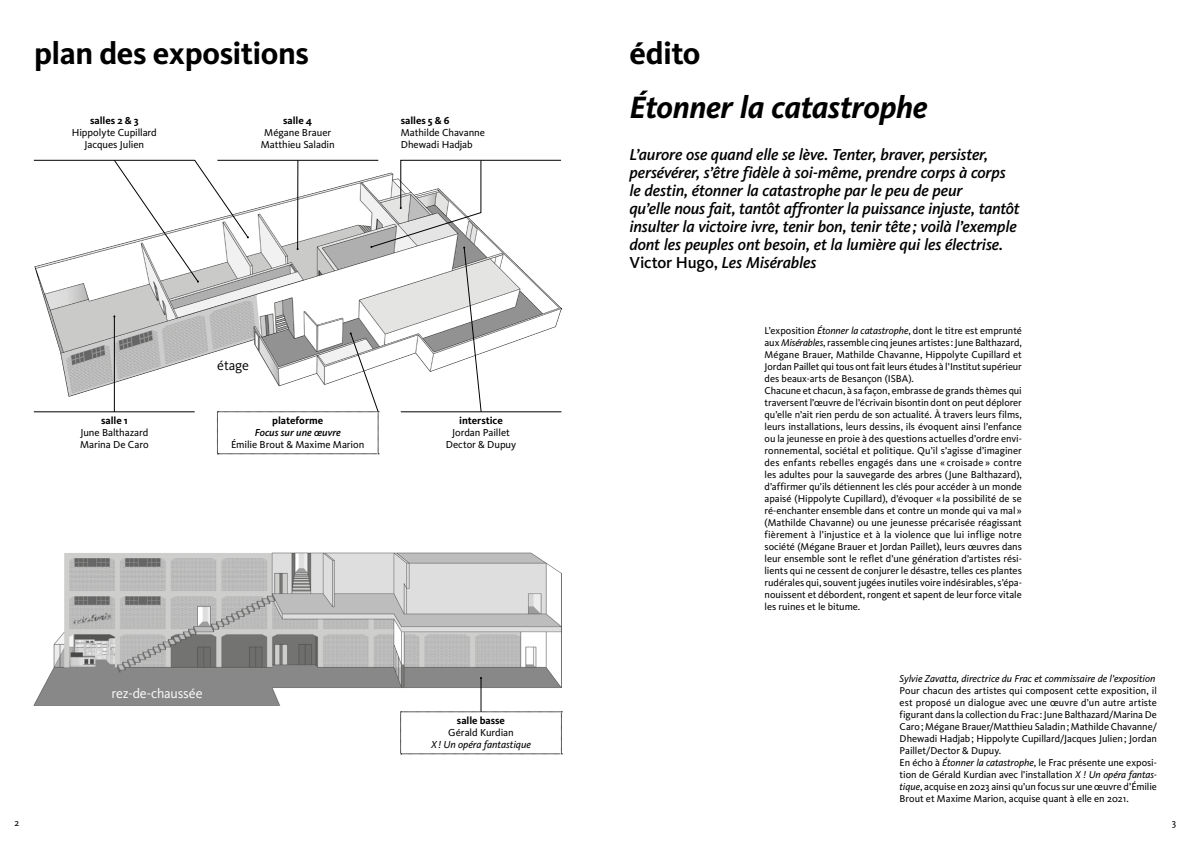
<style>
.page{position:relative;width:1191px;height:842px;background:#fff}
.page>*{position:absolute;margin:0;border:0;box-sizing:border-box;transform-origin:0 0}
.t1{font:700 32px "Kievit";letter-spacing:-.015em;color:#000}
.t2{font:italic 700 32px "Kievit";letter-spacing:-.01em;color:#000}
.t3{font:italic 500 16.5px/18px "Kievit";letter-spacing:-.015em;color:#000}
.t4{font:14px "Kievit";letter-spacing:-.015em;color:#fff}
.t5{font:14px "Kievit";letter-spacing:-.015em;color:#000}
.t6{font:10.5px/12px "Kievit";letter-spacing:-.005em;color:#000;text-align:center}
.t7{font:700 10.5px "Kievit";letter-spacing:-.005em;color:#000}
.t8{font:italic 10.5px "Kievit";letter-spacing:-.005em;color:#000}
.t9{font:italic 500 10.5px "Kievit";letter-spacing:-.005em;color:#000}
.t10{font:10.2px/12px "Kievit";letter-spacing:-.005em;color:#000}
.t11{font:italic 10.2px "Kievit";letter-spacing:-.005em;color:#000}
.t12{font:10px "Kievit";color:#000}
.s1{font-style:normal}
.s2{font-style:italic}
</style>
<div class="page">
<img style="left:34px;top:552px;width:527px;height:153px">
<hr style="left:481px;top:678px;width:1px;height:34px;background:#000">
<svg style="left:33px;top:160px;width:528px;height:295px"></svg>
<svg style="left:400px;top:712px;width:162px;height:43px"></svg>
<div style="left:207px;top:356px;width:52px;height:19px;background:#fff"></div>
<div style="left:96px;top:687px;width:123px;height:13px;background:#888"></div>
<h1 class="t1" style="left:34px;top:35px;width:276px">plan des expositions</h1>
<p class="t7" style="left:90px;top:114px;width:50px">salles 2 &amp; 3</p>
<p class="t6" style="left:72px;top:127px;width:87px">Hippolyte Cupillard<br>Jacques Julien</p>
<p class="t7" style="left:283px;top:114px;width:31px">salle 4</p>
<p class="t6" style="left:261px;top:127px;width:75px">Mégane Brauer<br>Matthieu Saladin</p>
<p class="t7" style="left:401px;top:114px;width:50px">salles 5 &amp; 6</p>
<p class="t6" style="left:401px;top:127px;width:86px;text-align:left">Mathilde Chavanne<br>Dhewadi Hadjab</p>
<p class="t7" style="left:101px;top:414px;width:28px">salle 1</p>
<p class="t6" style="left:80px;top:427px;width:70px;text-align:left">June Balthazard<br>Marina De Caro</p>
<h3 class="t5" style="left:217px;top:358px;width:33px">étage</h3>
<p class="t7" style="left:272px;top:414px;width:53px">plateforme</p>
<p class="t9" style="left:255px;top:426px;width:88px">Focus sur une œuvre</p>
<p class="t6" style="left:231px;top:439px;width:135px">Émilie Brout &amp; Maxime Marion</p>
<p class="t7" style="left:459px;top:414px;width:45px">interstice</p>
<p class="t6" style="left:446px;top:427px;width:72px">Jordan Paillet<br>Dector &amp; Dupuy</p>
<p class="t12" style="left:14px;top:817px;width:6px">2</p>
<h3 class="t4" style="left:112px;top:685px;width:92px">rez-de-chaussée</h3>
<p class="t7" style="left:457px;top:714px;width:50px">salle basse</p>
<p class="t6" style="left:448px;top:727px;width:67px">Gérald Kurdian</p>
<p class="t8" style="left:431px;top:738px;width:101px">X! Un opéra fantastique</p>
<h1 class="t1" style="left:629px;top:35px;width:73px">édito</h1>
<h1 class="t2" style="left:629px;top:88px;width:299px">Étonner la catastrophe</h1>
<p class="t3" style="left:629px;top:145px;width:391px">L’aurore ose quand elle se lève. Tenter, braver, persister, persévérer, s’être fidèle à soi-même, prendre corps à corps le destin, étonner la catastrophe par le peu de peur<br>qu’elle nous fait, tantôt affronter la puissance injuste, tantôt insulter la victoire ivre, tenir bon, tenir tête ; voilà l’exemple dont les peuples ont besoin, et la lumière qui les électrise.<br><span class="s1">Victor Hugo,</span> Les Misérables</p>
<p class="t10" style="left:764px;top:325px;width:259px">L’exposition <span class="s2">Étonner la catastrophe</span>, dont le titre est emprunté aux <span class="s2">Misérables</span>, rassemble cinq jeunes artistes : June Balthazard, Mégane Brauer, Mathilde Chavanne, Hippolyte Cupillard et Jordan Paillet qui tous ont fait leurs études à l’Institut supérieur des beaux-arts de Besançon (ISBA).<br>Chacune et chacun, à sa façon, embrasse de grands thèmes qui traversent l’œuvre de l’écrivain bisontin dont on peut déplorer qu’elle n’ait rien perdu de son actualité. À travers leurs films, leurs installations, leurs dessins, ils évoquent ainsi l’enfance ou la jeunesse en proie à des questions actuelles d’ordre envi&shy;ronnemental, sociétal et politique. Qu’il s’agisse d’imaginer des enfants rebelles engagés dans une « croisade » contre les adultes pour la sauvegarde des arbres (June Balthazard), d’affirmer qu’ils détiennent les clés pour accéder à un monde apaisé (Hippolyte Cupillard), d’évoquer « la possibilité de se ré-enchanter ensemble dans et contre un monde qui va mal » (Mathilde Chavanne) ou une jeunesse précarisée réagissant fièrement à l’injustice et à la violence que lui inflige notre société (Mégane Brauer et Jordan Paillet), leurs œuvres dans leur ensemble sont le reflet d’une génération d’artistes rési&shy;lients qui ne cessent de conjurer le désastre, telles ces plantes rudérales qui, souvent jugées inutiles voire indésirables, s’épa&shy;nouissent et débordent, rongent et sapent de leur force vitale les ruines et le bitume.</p>
<p class="t11" style="left:899px;top:673px;width:257px">Sylvie Zavatta, directrice du Frac et commissaire de l’exposition</p>
<p class="t10" style="left:899px;top:685px;width:259px">Pour chacun des artistes qui composent cette exposition, il est proposé un dialogue avec une œuvre d’un autre artiste figurant dans la collection du Frac : June Balthazard/Marina De Caro; Mégane Brauer/Matthieu Saladin; Mathilde Chavanne/ Dhewadi Hadjab; Hippolyte Cupillard/Jacques Julien; Jordan Paillet/Dector &amp; Dupuy.<br>En écho à <span class="s2">Étonner la catastrophe</span>, le Frac présente une exposi&shy;tion de Gérald Kurdian avec l’installation <span class="s2">X ! Un opéra fantas&shy;tique</span>, acquise en 2023 ainsi qu’un focus sur une œuvre d’Émilie Brout et Maxime Marion, acquise quant à elle en 2021.</p>
<p class="t12" style="left:1171px;top:817px;width:6px">3</p>
</div>
